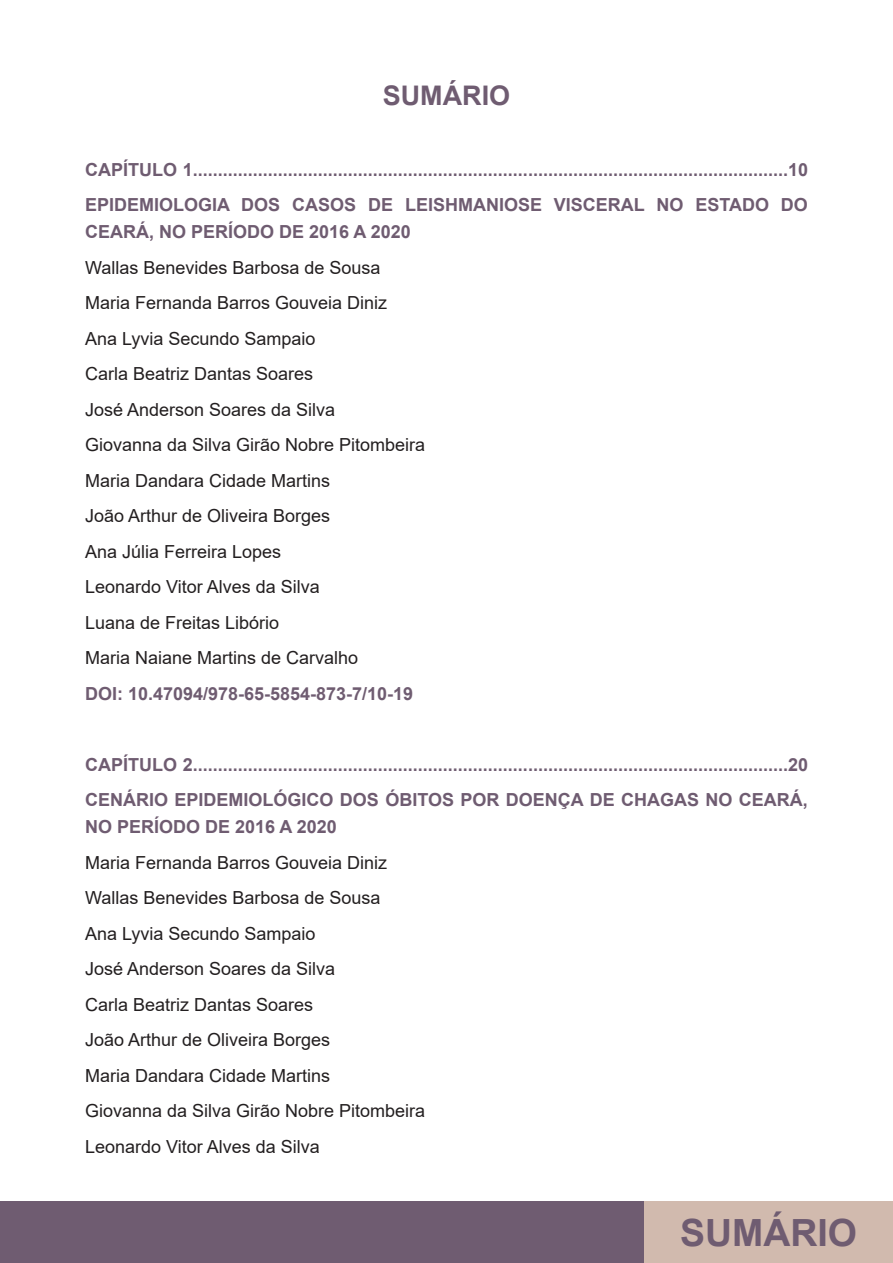
<style>
.page{position:relative;width:893px;height:1263px;background:#fff}
.page>*{position:absolute;margin:0;border:0;box-sizing:border-box;transform-origin:0 0}
.t1{font:700 37.5px "Arial";color:#6f5c71}
.t2{font:700 27px "Arial";color:#6f5c71}
.t3{font:18px "Arial";color:#231f20}
.t4{font:700 18px/27px "Arial";color:#6f5c71}
</style>
<div class="page">
<div style="left:0;top:1201px;width:810px;height:62px;background:#6f5c71"></div>
<div style="left:644px;top:1201px;width:249px;height:62px;background:#d1baae"></div>
<p class="t2" style="left:383px;top:76px;width:129px">SUMÁRIO</p>
<p class="t4" style="left:85px;top:156px;width:725px">CAPÍTULO 1.......................................................................................................................10</p>
<p class="t4" style="left:85px;top:192px;width:724px">EPIDEMIOLOGIA DOS CASOS DE LEISHMANIOSE VISCERAL NO ESTADO DO<br>CEARÁ, NO PERÍODO DE 2016 A 2020</p>
<p class="t3" style="left:85px;top:255px;width:297px">Wallas Benevides Barbosa de Sousa</p>
<p class="t3" style="left:85px;top:290px;width:304px">Maria Fernanda Barros Gouveia Diniz</p>
<p class="t3" style="left:85px;top:326px;width:232px">Ana Lyvia Secundo Sampaio</p>
<p class="t3" style="left:85px;top:362px;width:230px">Carla Beatriz Dantas Soares</p>
<p class="t3" style="left:85px;top:397px;width:252px">José Anderson Soares da Silva</p>
<p class="t3" style="left:85px;top:433px;width:342px">Giovanna da Silva Girão Nobre Pitombeira</p>
<p class="t3" style="left:85px;top:468px;width:247px">Maria Dandara Cidade Martins</p>
<p class="t3" style="left:85px;top:504px;width:247px">João Arthur de Oliveira Borges</p>
<p class="t3" style="left:85px;top:539px;width:198px">Ana Júlia Ferreira Lopes</p>
<p class="t3" style="left:85px;top:575px;width:236px">Leonardo Vitor Alves da Silva</p>
<p class="t3" style="left:85px;top:610px;width:196px">Luana de Freitas Libório</p>
<p class="t3" style="left:85px;top:646px;width:275px">Maria Naiane Martins de Carvalho</p>
<p class="t4" style="left:85px;top:680px;width:330px">DOI: 10.47094/978-65-5854-873-7/10-19</p>
<p class="t4" style="left:85px;top:751px;width:725px">CAPÍTULO 2.......................................................................................................................20</p>
<p class="t4" style="left:85px;top:787px;width:724px">CENÁRIO EPIDEMIOLÓGICO DOS ÓBITOS POR DOENÇA DE CHAGAS NO CEARÁ,<br>NO PERÍODO DE 2016 A 2020</p>
<p class="t3" style="left:85px;top:850px;width:304px">Maria Fernanda Barros Gouveia Diniz</p>
<p class="t3" style="left:85px;top:886px;width:297px">Wallas Benevides Barbosa de Sousa</p>
<p class="t3" style="left:85px;top:921px;width:232px">Ana Lyvia Secundo Sampaio</p>
<p class="t3" style="left:85px;top:957px;width:252px">José Anderson Soares da Silva</p>
<p class="t3" style="left:85px;top:992px;width:230px">Carla Beatriz Dantas Soares</p>
<p class="t3" style="left:85px;top:1028px;width:247px">João Arthur de Oliveira Borges</p>
<p class="t3" style="left:85px;top:1063px;width:247px">Maria Dandara Cidade Martins</p>
<p class="t3" style="left:85px;top:1099px;width:342px">Giovanna da Silva Girão Nobre Pitombeira</p>
<p class="t3" style="left:85px;top:1134px;width:236px">Leonardo Vitor Alves da Silva</p>
<h1 class="t1" style="left:680px;top:1206px;width:179px">SUMÁRIO</h1>
</div>
